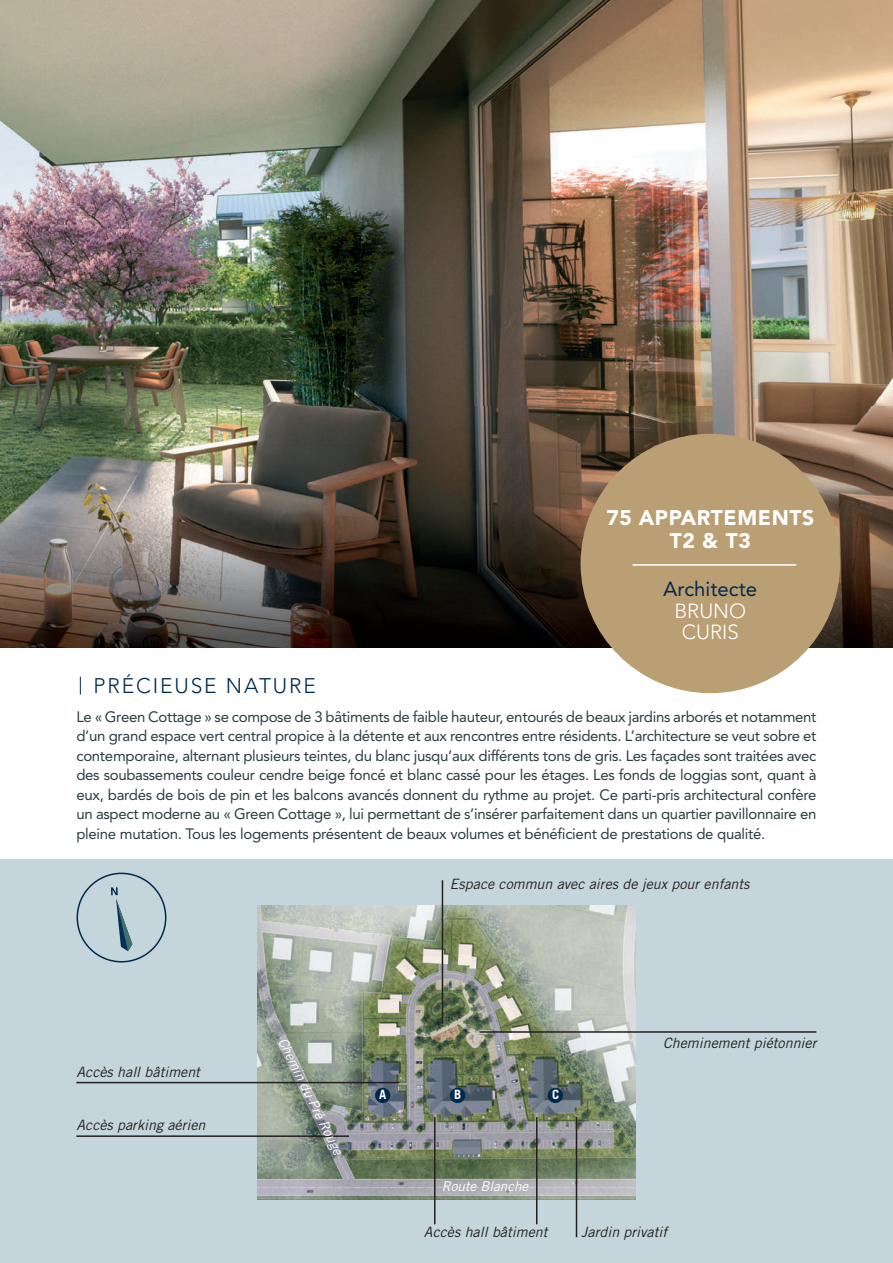
<style>
.page{position:relative;width:893px;height:1263px;background:#fff}
.page>*{position:absolute;margin:0;border:0;box-sizing:border-box;transform-origin:0 0}
.t1{font:900 21px/22.5px "Avenir LT Std";letter-spacing:.03em;color:#fff;text-align:center}
.t2{font:300 21px "Avenir LT Std";letter-spacing:.09em;color:#02294c}
.t3{font:20.4px "Avenir LT Std";color:#02294c}
.t4{font:300 20.4px/21.8px "Avenir LT Std";color:#fff;text-align:center}
.t5{font:15px/19.5px "Avenir LT Std";letter-spacing:-.02em;color:#2a3d3f;text-align:justify}
.t6{font:italic 14.25px "Trade Gothic LT Std";color:#231f20}
.t7{font:italic 13.5px "Trade Gothic LT Std";color:#fff}
.t8{font:700 12.9px "Trade Gothic LT Std";color:#fff}
</style>
<div class="page">
<div style="left:0;top:859px;width:893px;height:404px;background:#c4d6db"></div>
<img style="left:0;top:0;width:893px;height:647px">
<svg style="left:80px;top:677px;width:1px;height:17px"></svg>
<img style="left:257px;top:905px;width:379px;height:294px">
<hr style="left:434px;top:1117px;width:1px;height:107px;background:#231f20">
<hr style="left:536px;top:1117px;width:1px;height:107px;background:#231f20">
<hr style="left:576px;top:1117px;width:1px;height:120px;background:#231f20">
<hr style="left:76px;top:1135px;width:273px;height:2px;background:#231f20">
<hr style="left:76px;top:1082px;width:323px;height:1px;background:#231f20">
<div style="left:584px;top:437px;width:252px;height:252px;background:#bb9f74;border-radius:50%"></div>
<div style="left:581px;top:434px;width:259px;height:259px;border:8px solid #bb9f74;border-radius:50%"></div>
<hr style="left:632px;top:564px;width:164px;height:2px;background:#fff">
<div style="left:77px;top:873px;width:89px;height:89px;border:2px solid #02294c;border-radius:50%"></div>
<svg style="left:111px;top:887px;width:21px;height:64px"></svg>
<hr style="left:442px;top:880px;width:1px;height:144px;background:#231f20">
<hr style="left:479px;top:1031px;width:337px;height:2px;background:#231f20">
<div style="left:375px;top:1088px;width:15px;height:15px;background:#02294c;border-radius:50%"></div>
<div style="left:450px;top:1088px;width:15px;height:15px;background:#02294c;border-radius:50%"></div>
<div style="left:548px;top:1088px;width:15px;height:15px;background:#02294c;border-radius:50%"></div>
<h1 class="t2" style="left:93px;top:673px;width:224px">PRÉCIEUSE NATURE</h1>
<h1 class="t1" style="left:606px;top:506px;width:209px">75 APPARTEMENTS<br>T2 &amp; T3</h1>
<h2 class="t3" style="left:663px;top:577px;width:95px">Architecte</h2>
<h2 class="t4" style="left:674px;top:600px;width:73px">BRUNO<br>CURIS</h2>
<p class="t5" style="left:76px;top:707px;width:742px">Le « Green Cottage » se compose de 3 bâtiments de faible hauteur, entourés de beaux jardins arborés et notamment d’un grand espace vert central propice à la détente et aux rencontres entre résidents. L’architecture se veut sobre et contemporaine, alternant plusieurs teintes, du blanc jusqu’aux différents tons de gris. Les façades sont traitées avec des soubassements couleur cendre beige foncé et blanc cassé pour les étages. Les fonds de loggias sont, quant à eux, bardés de bois de pin et les balcons avancés donnent du rythme au projet. Ce parti-pris architectural confère un aspect moderne au « Green Cottage », lui permettant de s’insérer parfaitement dans un quartier pavillonnaire en pleine mutation. Tous les logements présentent de beaux volumes et bénéficient de prestations de qualité.</p>
<p class="t6" style="left:77px;top:1063px;width:125px">Accès hall bâtiment</p>
<p class="t6" style="left:77px;top:1116px;width:130px">Accès parking aérien</p>
<p class="t6" style="left:450px;top:876px;width:301px">Espace commun avec aires de jeux pour enfants</p>
<p class="t7" style="left:290px;top:1035px;width:130px;rotate:64deg">Chemin du Pré Rouge</p>
<p class="t8" style="left:379px;top:1087px;width:9px">A</p>
<p class="t8" style="left:454px;top:1087px;width:9px">B</p>
<p class="t8" style="left:552px;top:1087px;width:9px">C</p>
<p class="t6" style="left:663px;top:1034px;width:155px">Cheminement piétonnier</p>
<p class="t7" style="left:442px;top:1178px;width:88px">Route Blanche</p>
<p class="t6" style="left:424px;top:1223px;width:125px">Accès hall bâtiment</p>
<p class="t6" style="left:581px;top:1223px;width:87px">Jardin privatif</p>
</div>
